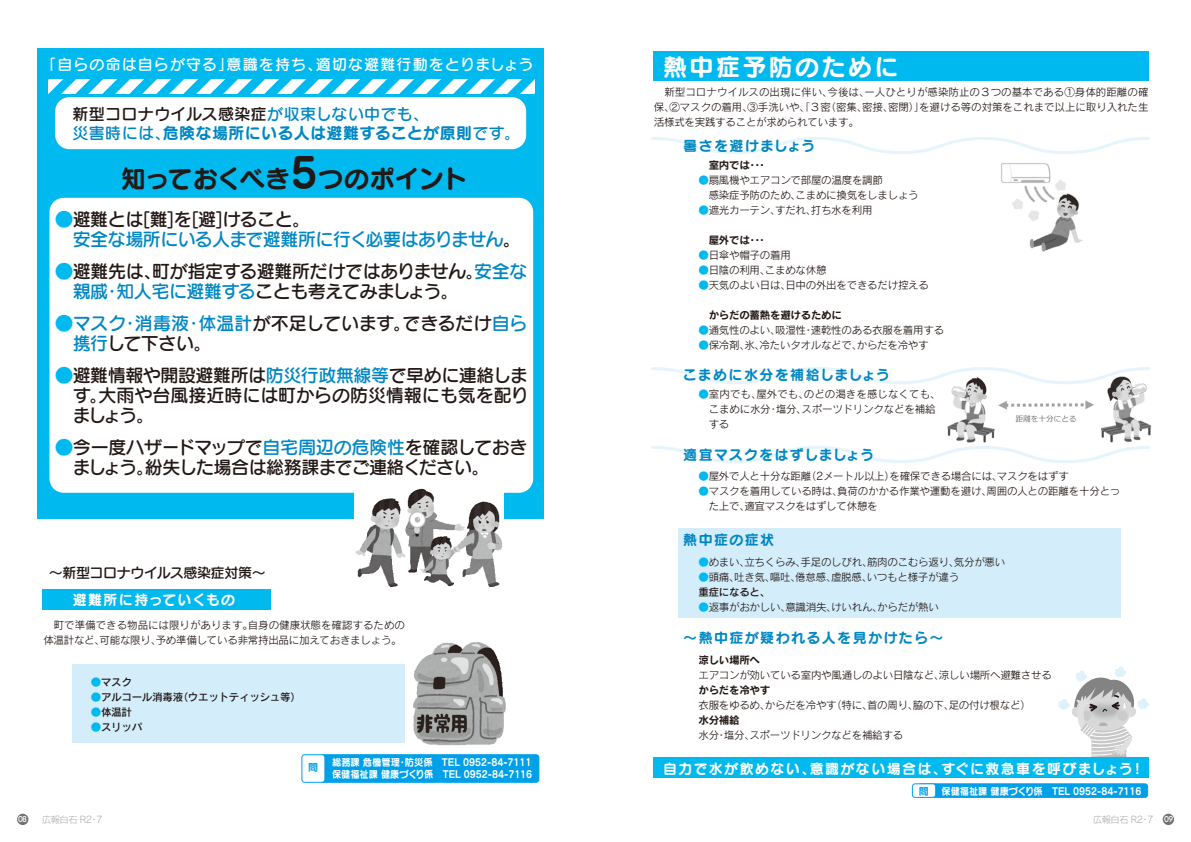
<style>
.page{position:relative;width:1191px;height:842px;background:#fff}
.page>*{position:absolute;margin:0;border:0;box-sizing:border-box;transform-origin:0 0}
.t1{font:25px "Seurat Pro B";letter-spacing:-.025em;color:#221815}
.t2{font:24px "Seurat Pro B";letter-spacing:.1em;color:#fff}
.t3{font:18px/20px "Seurat Pro DB";letter-spacing:-.025em;color:#221815}
.t4{font:18px/20px "Seurat Pro DB";letter-spacing:-.025em;color:#0087c3}
.t5{font:18px/20px "Seurat Pro DB";color:#221815}
.t6{font:16px "Seurat Pro B";letter-spacing:.025em;color:#0087c3}
.t7{font:16px "Seurat Pro DB";letter-spacing:.025em;color:#221815}
.t8{font:15px "Seurat Pro DB";letter-spacing:.075em;color:#fff}
.t9{font:14px "Seurat Pro B";letter-spacing:.1em;color:#0087c3}
.t10{font:14px "Seurat Pro B";letter-spacing:.1em;color:#fff}
.t11{font:14px "Seurat Pro DB";letter-spacing:-.025em;color:#221815}
.t12{font:14px "Seurat Pro B";letter-spacing:.055em;color:#0087c3}
.t13{font:10.5px/15px "Rodin Pro M";letter-spacing:-.025em;color:#221815}
.t14{font:10.5px/15px "Rodin Pro M";color:#221815}
.t15{font:10.5px "Rodin Pro B";letter-spacing:-.025em;color:#221815}
.t16{font:10.5px "Rodin Pro DB";letter-spacing:-.025em;color:#221815}
.t17{font:10px/12px "Seurat Pro B";color:#fff;scale:.93 1}
.t18{font:10px "Seurat Pro B";color:#fff;scale:.92 1}
.t19{font:10px "Seurat Pro B";color:#00a0e9}
.t20{font:9.2px "Rodin Pro L";letter-spacing:-.05em;color:#898989}
.s1{color:#0087c3}
.s2{font-family:"Seurat Pro DB"}
.s3{font-size:41px}
.s4{color:#00b9ef}
.s5{color:#221815}
.s6{font-family:"Futura";font-weight:500;font-size:8px;color:#fff}
</style>
<div class="page">
<img style="left:947px;top:386px;width:205px;height:57px">
<svg style="left:651px;top:367px;width:499px;height:19px"></svg>
<div style="left:677px;top:528px;width:443px;height:90px;background:#d3edfb"></div>
<svg style="left:651px;top:137px;width:499px;height:17px"></svg>
<svg style="left:651px;top:446px;width:499px;height:17px"></svg>
<div style="left:72px;top:664px;width:357px;height:78px;background:#d3edfb"></div>
<div style="left:38px;top:49px;width:506px;height:470px;background:#00b9ef"></div>
<div style="left:43px;top:588px;width:228px;height:21px;background:#00b9ef"></div>
<div style="left:319px;top:755px;width:220px;height:27px;background:#00a0e9;border-radius:3px"></div>
<div style="left:319px;top:754px;width:220px;height:29px;border:1px solid #00a0e9;border-radius:3px"></div>
<div style="left:302px;top:755px;width:23px;height:27px;background:#fff;border-radius:3px"></div>
<div style="left:301px;top:754px;width:24px;height:29px;border:1px solid #00a0e9;border-radius:3px"></div>
<div style="left:55px;top:97px;width:471px;height:52px;background:#fff;border-radius:14px"></div>
<div style="left:49px;top:198px;width:484px;height:295px;background:#fff;border-radius:14px"></div>
<svg style="left:49px;top:79px;width:486px;height:14px"></svg>
<img style="left:354px;top:488px;width:150px;height:99px">
<div style="left:653px;top:52px;width:495px;height:29px;background:#00b9ef"></div>
<img style="left:405px;top:642px;width:101px;height:104px">
<svg style="left:1058px;top:666px;width:91px;height:93px"></svg>
<div style="left:653px;top:757px;width:495px;height:21px;background:#00b9ef"></div>
<div style="left:918px;top:784px;width:229px;height:13px;background:#00a0e9;border-radius:3px"></div>
<div style="left:918px;top:783px;width:230px;height:15px;border:1px solid #00a0e9;border-radius:3px"></div>
<div style="left:912px;top:784px;width:23px;height:13px;background:#fff;border-radius:3px"></div>
<div style="left:912px;top:783px;width:24px;height:15px;border:1px solid #00a0e9;border-radius:3px"></div>
<img style="left:1001px;top:163px;width:82px;height:89px">
<div style="left:1162px;top:814px;width:12px;height:11px;background:#727171;border-radius:50%"></div>
<div style="left:17px;top:814px;width:11px;height:11px;background:#727171;border-radius:50%"></div>
<h3 class="t8" style="left:41px;top:54px;width:494px">「自らの命は自らが守る」意識を持ち、適切な避難行動をとりましょう</h3>
<h3 class="t7" style="left:72px;top:103px;width:358px">新型コロナウイルス感染症<span class="s1">が収束しない中でも、</span></h3>
<h3 class="t6" style="left:72px;top:122px;width:449px"><span class="s2">災害時には、</span>危険な場所にいる人は避難することが原則<span class="s2">です。</span></h3>
<h1 class="t1" style="left:121px;top:161px;width:347px">知っておくべき<span class="s3">5</span>つのポイント</h1>
<h3 class="t4" style="left:73px;top:209px;width:449px;text-indent:-18px"><span class="s4">●</span><span class="s5">避難とは[難]を[避]けること。<br></span>安全な場所にいる人まで避難所に行く必要はありません<span class="s5">。</span></h3>
<h3 class="t3" style="left:55px;top:261px;width:474px"><span class="s4">●</span>避難先は、町が指定する避難所だけではありません。<span class="s1">安全な　親戚・知人宅に避難する</span>ことも考えてみましょう。</h3>
<h3 class="t5" style="left:55px;top:313px;width:474px"><span class="s4">●</span><span class="s1">マスク・消毒液・体温計</span>が不足しています。できるだけ<span class="s1">自ら　携行</span>して下さい。</h3>
<h3 class="t3" style="left:55px;top:365px;width:475px;text-align:justify"><span class="s4">●</span>避難情報や開設避難所は<span class="s1">防災行政無線等</span>で早めに連絡しま　す。大雨や台風接近時には町からの防災情報にも気を配り　ましょう。</h3>
<h3 class="t3" style="left:55px;top:437px;width:474px"><span class="s4">●</span>今一度ハザードマップで<span class="s1">自宅周辺の危険性</span>を確認しておき　ましょう。紛失した場合は総務課までご連絡ください。</h3>
<h3 class="t11" style="left:49px;top:564px;width:218px">～新型コロナウイルス感染症対策～</h3>
<h3 class="t10" style="left:73px;top:590px;width:164px">避難所に持っていくもの</h3>
<p class="t14" style="left:43px;top:617px;width:363px">　町で準備できる物品には限りがあります。自身の健康状態を確認するための体温計など、可能な限り、予め準備している非常持出品に加えておきましょう。</p>
<p class="t16" style="left:91px;top:675px;width:43px"><span class="s4">●</span>マスク</p>
<p class="t16" style="left:91px;top:690px;width:212px"><span class="s4">●</span>アルコール消毒液（ウエットティッシュ等）</p>
<p class="t16" style="left:91px;top:705px;width:43px"><span class="s4">●</span>体温計</p>
<p class="t16" style="left:91px;top:720px;width:53px"><span class="s4">●</span>スリッパ</p>
<p class="t19" style="left:308px;top:761px;width:11px">問</p>
<p class="t17" style="left:332px;top:756px;width:217px">総務課 危機管理・防災係　TEL 0952-84-7111保健福祉課 健康づくり係 TEL 0952-84-7116</p>
<h2 class="t2" style="left:663px;top:50px;width:237px">熱中症予防のために</h2>
<p class="t13" style="left:654px;top:84px;width:496px;text-align:justify">　新型コロナウイルスの出現に伴い、今後は、一人ひとりが感染防止の３つの基本である①身体的距離の確保、②マスクの着用、③手洗いや、「３密（密集、密接、密閉）」を避ける等の対策をこれまで以上に取り入れた生活様式を実践することが求められています。</p>
<p class="t15" style="left:698px;top:158px;width:71px">　室内では・・・</p>
<p class="t13" style="left:698px;top:172px;width:222px"><span class="s4">●</span>扇風機やエアコンで部屋の温度を調節<br>　感染症予防のため、こまめに換気をしましょう</p>
<p class="t13" style="left:698px;top:202px;width:176px"><span class="s4">●</span>遮光カーテン、すだれ、打ち水を利用</p>
<p class="t15" style="left:698px;top:233px;width:71px">　屋外では・・・</p>
<p class="t13" style="left:698px;top:247px;width:94px"><span class="s4">●</span>日傘や帽子の着用</p>
<p class="t13" style="left:698px;top:262px;width:130px"><span class="s4">●</span>日陰の利用、こまめな休憩</p>
<p class="t13" style="left:698px;top:277px;width:232px"><span class="s4">●</span>天気のよい日は、日中の外出をできるだけ控える</p>
<p class="t15" style="left:698px;top:308px;width:145px">　からだの蓄熱を避けるために</p>
<p class="t13" style="left:698px;top:322px;width:247px"><span class="s4">●</span>通気性のよい、吸湿性・速乾性のある衣服を着用する</p>
<p class="t13" style="left:698px;top:337px;width:232px"><span class="s4">●</span>保冷剤、氷、冷たいタオルなどで、からだを冷やす</p>
<p class="t13" style="left:698px;top:386px;width:244px"><span class="s4">●</span>室内でも、屋外でも、のどの渇きを感じなくても、　こまめに水分・塩分、スポーツドリンクなどを補給　する</p>
<h3 class="t9" style="left:683px;top:135px;width:134px">暑さを避けましょう</h3>
<h3 class="t9" style="left:683px;top:365px;width:208px">こまめに水分を補給しましょう</h3>
<h3 class="t12" style="left:683px;top:445px;width:192px">適宜マスクをはずしましょう</h3>
<p class="t13" style="left:698px;top:468px;width:372px"><span class="s4">●</span>屋外で人と十分な距離（2メートル以上）を確保できる場合には、マスクをはずす</p>
<p class="t13" style="left:698px;top:483px;width:423px"><span class="s4">●</span>マスクを着用している時は、負荷のかかる作業や運動を避け、周囲の人との距離を十分とっ　た上で、適宜マスクをはずして休憩を</p>
<h3 class="t9" style="left:683px;top:530px;width:92px">熱中症の症状</h3>
<p class="t13" style="left:698px;top:554px;width:308px"><span class="s4">●</span>めまい、立ちくらみ、手足のしびれ、筋肉のこむら返り、気分が悪い</p>
<p class="t13" style="left:698px;top:569px;width:262px"><span class="s4">●</span>頭痛、吐き気、嘔吐、倦怠感、虚脱感、いつもと様子が違う</p>
<p class="t16" style="left:698px;top:585px;width:73px">重症になると、</p>
<p class="t13" style="left:698px;top:599px;width:242px"><span class="s4">●</span>返事がおかしい、意識消失、けいれん、からだが熱い</p>
<h3 class="t9" style="left:683px;top:628px;width:262px">～熱中症が疑われる人を見かけたら～</h3>
<p class="t15" style="left:698px;top:653px;width:63px">涼しい場所へ</p>
<p class="t13" style="left:698px;top:667px;width:355px">エアコンが効いている室内や風通しのよい日陰など、涼しい場所へ避難させる</p>
<p class="t15" style="left:698px;top:683px;width:73px">からだを冷やす</p>
<p class="t13" style="left:698px;top:697px;width:334px">衣服をゆるめ、からだを冷やす（特に、首の周り、脇の下、足の付け根など）</p>
<p class="t15" style="left:698px;top:713px;width:43px">水分補給</p>
<p class="t13" style="left:698px;top:727px;width:206px">水分・塩分、スポーツドリンクなどを補給する</p>
<h3 class="t10" style="left:663px;top:759px;width:483px">自力で水が飲めない、意識がない場合は、すぐに救急車を呼びましょう！</h3>
<p class="t19" style="left:918px;top:784px;width:11px">問</p>
<p class="t18" style="left:941px;top:784px;width:219px">保健福祉課 健康づくり係　TEL 0952-84-7116</p>
<p class="t20" style="left:18px;top:813px;width:86px"><span class="s6">08</span>　　広報白石 R2・7</p>
<p class="t20" style="left:1093px;top:813px;width:82px">広報白石 R2・7　 <span class="s6">09</span></p>
</div>
